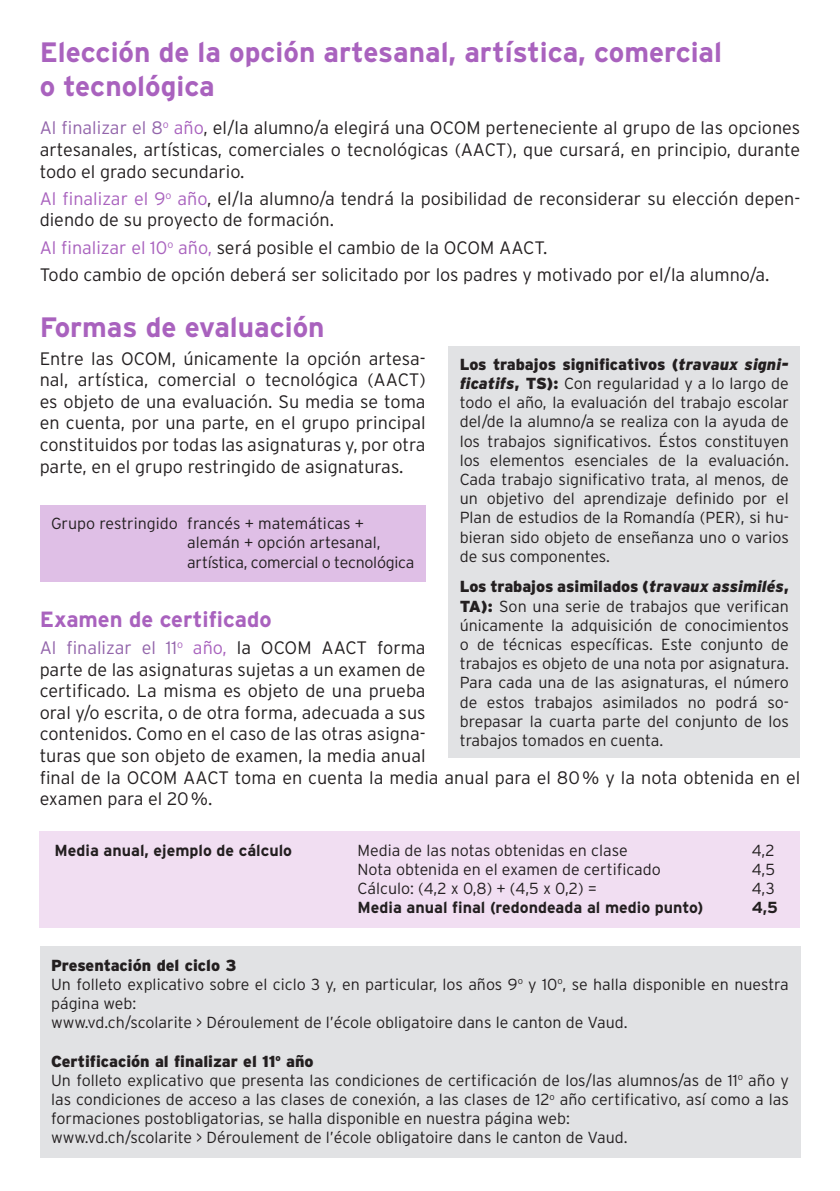
<style>
.page{position:relative;width:840px;height:1191px;background:#fff}
.page>*{position:absolute;margin:0;border:0;box-sizing:border-box;transform-origin:0 0}
.t1{font:700 28px/33.6px "Interstate";color:#a962be}
.t2{font:700 22px "Interstate";color:#a962be}
.t3{font:300 18px/21.6px "Interstate";color:#231f20}
.t4{font:300 16px/19.2px "Interstate";color:#231f20}
.t5{font:700 16px "Interstate";color:#231f20}
.s1{color:#9365ab}
.s2{color:#a962be}
.s3{font-weight:900}
.s4{font-weight:900;font-style:italic}
</style>
<div class="page">
<div style="left:40px;top:505px;width:385px;height:77px;background:#dfbfe6"></div>
<div style="left:40px;top:831px;width:759px;height:97px;background:#f1def2"></div>
<div style="left:40px;top:946px;width:759px;height:211px;background:#e1e2e4"></div>
<div style="left:448px;top:346px;width:351px;height:411px;background:#e1e2e4"></div>
<h1 class="t1" style="left:40px;top:35px;width:683px">Elección de la opción artesanal, artística, comercial o tecnológica</h1>
<p class="t3" style="left:40px;top:117px;width:761px;text-align:justify"><span class="s1">Al finalizar el 8</span><sup>o</sup> <span class="s2">año</span>, el/la alumno/a elegirá una OCOM perteneciente al grupo de las opciones artesanales, artísticas, comerciales o tecnológicas (AACT), que cursará, en principio, durante todo el grado secundario.</p>
<p class="t3" style="left:40px;top:187px;width:761px"><span class="s2">Al finalizar el 9</span><sup>o</sup> <span class="s2">año</span>, el/la alumno/a tendrá la posibilidad de reconsiderar su elección depen&shy;diendo de su proyecto de formación.</p>
<p class="t3" style="left:40px;top:234px;width:730px;line-height:27.2px"><span class="s2">Al finalizar el 10</span><sup>o</sup> <span class="s2">año,</span> será posible el cambio de la OCOM AACT.<br>Todo cambio de opción deberá ser solicitado por los padres y motivado por el/la alumno/a.</p>
<h1 class="t1" style="left:40px;top:310px;width:286px">Formas de evaluación</h1>
<p class="t3" style="left:40px;top:347px;width:387px;text-align:justify">Entre las OCOM, únicamente la opción artesa&shy;nal, artística, comercial o tecnológica (AACT) es objeto de una evaluación. Su media se toma en cuenta, por una parte, en el grupo principal constituidos por todas las asignaturas y, por otra parte, en el grupo restringido de asignaturas.</p>
<p class="t4" style="left:459px;top:354px;width:330px;text-align:justify"><span class="s3">Los trabajos significativos (</span><span class="s4">travaux signi&shy;ficatifs</span><span class="s3">, TS):</span> Con regularidad y a lo largo de todo el año, la evaluación del trabajo escolar del/de la alumno/a se realiza con la ayuda de los trabajos significativos. Éstos constituyen los elementos esenciales de la evaluación.<br>Cada trabajo significativo trata, al menos, de un objetivo del aprendizaje definido por el Plan de estudios de la Romandía (PER), si hu&shy;bieran sido objeto de enseñanza uno o varios de sus componentes.</p>
<p class="t4" style="left:459px;top:577px;width:330px;text-align:justify"><span class="s3">Los trabajos asimilados (</span><span class="s4">travaux assimilés</span><span class="s3">, TA):</span> Son una serie de trabajos que verifican únicamente la adquisición de conocimientos o de técnicas específicas. Este conjunto de trabajos es objeto de una nota por asignatura.<br>Para cada una de las asignaturas, el número de estos trabajos asimilados no podrá so&shy;brepasar la cuarta parte del conjunto de los trabajos tomados en cuenta.</p>
<p class="t4" style="left:187px;top:514px;width:228px;text-indent:-136px">Grupo restringido francés + matemáticas + alemán + opción artesanal, artística, comercial o tecnológica</p>
<h2 class="t2" style="left:40px;top:606px;width:233px">Examen de certificado</h2>
<p class="t3" style="left:40px;top:636px;width:761px"><span class="s1">Al finalizar el 11</span><sup>o</sup> <span class="s2">año,</span> la OCOM AACT forma<br>parte de las asignaturas sujetas a un examen de<br>certificado. La misma es objeto de una prueba<br>oral y/o escrita, o de otra forma, adecuada a sus<br>contenidos. Como en el caso de las otras asigna-<br>turas que son objeto de examen, la media anual<br>final de la OCOM AACT toma en cuenta la media anual para el 80% y la nota obtenida en el examen para el 20%.</p>
<p class="t5" style="left:54px;top:841px;width:239px">Media anual, ejemplo de cálculo</p>
<p class="t4" style="left:357px;top:840px;width:271px">Media de las notas obtenidas en clase</p>
<p class="t4" style="left:751px;top:840px;width:24px">4,2</p>
<p class="t4" style="left:357px;top:859px;width:304px">Nota obtenida en el examen de certificado</p>
<p class="t4" style="left:751px;top:859px;width:25px">4,5</p>
<p class="t4" style="left:357px;top:878px;width:241px">Cálculo: (4,2 x 0,8) + (4,5 x 0,2) =</p>
<p class="t4" style="left:751px;top:878px;width:24px">4,3</p>
<p class="t5" style="left:357px;top:898px;width:347px">Media anual final (redondeada al medio punto)</p>
<p class="t5" style="left:751px;top:898px;width:27px">4,5</p>
<p class="t4" style="left:51px;top:955px;width:738px"><span class="s3">Presentación del ciclo 3<br></span>Un folleto explicativo sobre el ciclo 3 y, en particular, los años 9<sup>o</sup> y 10<sup>o</sup>, se halla disponible en nuestra página web:<br>www.vd.ch/scolarite &gt; Déroulement de l’école obligatoire dans le canton de Vaud.</p>
<p class="t4" style="left:51px;top:1051px;width:739px"><span class="s3">Certificación al finalizar el 11</span><sup>o</sup> <span class="s3">año<br></span>Un folleto explicativo que presenta las condiciones de certificación de los/las alumnos/as de 11<sup>o</sup> año y las condiciones de acceso a las clases de conexión, a las clases de 12<sup>o</sup> año certificativo, así como a las formaciones postobligatorias, se halla disponible en nuestra página web:<br>www.vd.ch/scolarite &gt; Déroulement de l’école obligatoire dans le canton de Vaud.</p>
</div>
